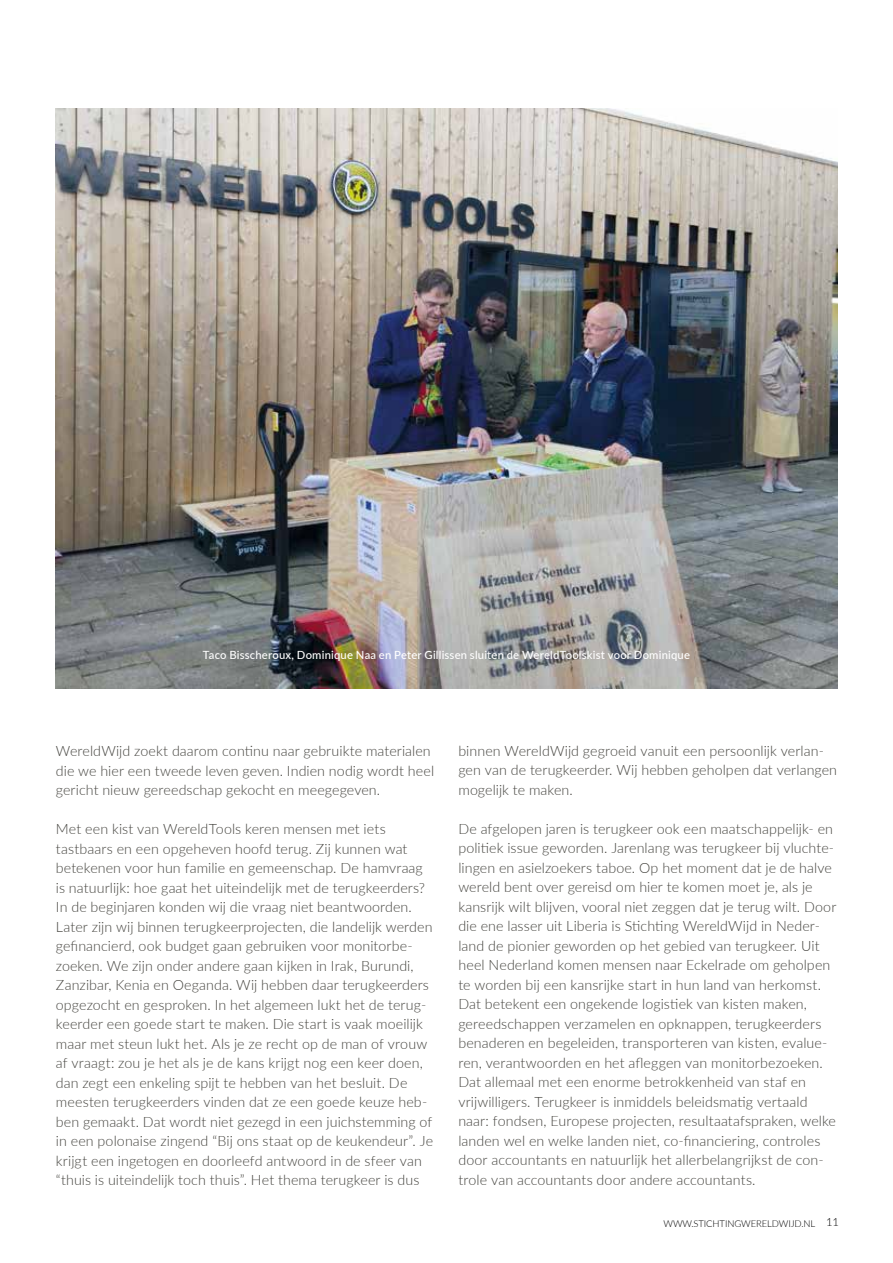
<style>
.page{position:relative;width:893px;height:1263px;background:#fff}
.page>*{position:absolute;margin:0;border:0;box-sizing:border-box;transform-origin:0 0}
.t1{font:300 14.25px/19.5px "Lato";letter-spacing:.005em;color:#44433e}
.t2{font:500 11.25px "Lato";letter-spacing:.015em;color:#fff}
.t3{font:300 9.45px "Lato";letter-spacing:-.01em;color:#000}
.s1{font-size:11.25px}
</style>
<div class="page">
<img style="left:56px;top:108px;width:782px;height:580px">
<p class="t2" style="left:203px;top:646px;width:489px">Taco Bisscheroux, Dominique Naa en Peter Gillissen sluiten de WereldToolskist voor Dominique</p>
<p class="t1" style="left:56px;top:741px;width:380px">WereldWijd zoekt daarom continu naar gebruikte materialen die we hier een tweede leven geven. Indien nodig wordt heel gericht nieuw gereedschap gekocht en meegegeven.</p>
<p class="t1" style="left:56px;top:819px;width:379px">Met een kist van WereldTools keren mensen met iets tastbaars en een opgeheven hoofd terug. Zij kunnen wat betekenen voor hun familie en gemeenschap. De hamvraag is natuurlijk: hoe gaat het uiteindelijk met de terugkeerders?<br>In de beginjaren konden wij die vraag niet beantwoorden.<br>Later zijn wij binnen terugkeerprojecten, die landelijk werden gefinancierd, ook budget gaan gebruiken voor monitorbe&shy;zoeken. We zijn onder andere gaan kijken in Irak, Burundi, Zanzibar, Kenia en Oeganda. Wij hebben daar terugkeerders opgezocht en gesproken. In het algemeen lukt het de terug&shy;keerder een goede start te maken. Die start is vaak moeilijk maar met steun lukt het. Als je ze recht op de man of vrouw af vraagt: zou je het als je de kans krijgt nog een keer doen, dan zegt een enkeling spijt te hebben van het besluit. De meesten terugkeerders vinden dat ze een goede keuze heb&shy;ben gemaakt. Dat wordt niet gezegd in een juichstemming of in een polonaise zingend “Bij ons staat op de keukendeur”. Je krijgt een ingetogen en doorleefd antwoord in de sfeer van “thuis is uiteindelijk toch thuis”. Het thema terugkeer is dus</p>
<p class="t1" style="left:458px;top:741px;width:380px">binnen WereldWijd gegroeid vanuit een persoonlijk verlan&shy;gen van de terugkeerder. Wij hebben geholpen dat verlangen mogelijk te maken.</p>
<p class="t1" style="left:458px;top:818px;width:379px">De afgelopen jaren is terugkeer ook een maatschappelijk- en politiek issue geworden. Jarenlang was terugkeer bij vluchte&shy;lingen en asielzoekers taboe. Op het moment dat je de halve wereld bent over gereisd om hier te komen moet je, als je kansrijk wilt blijven, vooral niet zeggen dat je terug wilt. Door die ene lasser uit Liberia is Stichting WereldWijd in Neder&shy;land de pionier geworden op het gebied van terugkeer. Uit heel Nederland komen mensen naar Eckelrade om geholpen te worden bij een kansrijke start in hun land van herkomst.<br>Dat betekent een ongekende logistiek van kisten maken, gereedschappen verzamelen en opknappen, terugkeerders benaderen en begeleiden, transporteren van kisten, evalue&shy;ren, verantwoorden en het afleggen van monitorbezoeken.<br>Dat allemaal met een enorme betrokkenheid van staf en vrijwilligers. Terugkeer is inmiddels beleidsmatig vertaald naar: fondsen, Europese projecten, resultaatafspraken, welke landen wel en welke landen niet, co-financiering, controles door accountants en natuurlijk het allerbelangrijkst de con&shy;trole van accountants door andere accountants.</p>
<p class="t3" style="left:663px;top:1217px;width:177px">WWW.STICHTINGWERELDWIJD.NL <span class="s1">11</span></p>
</div>
